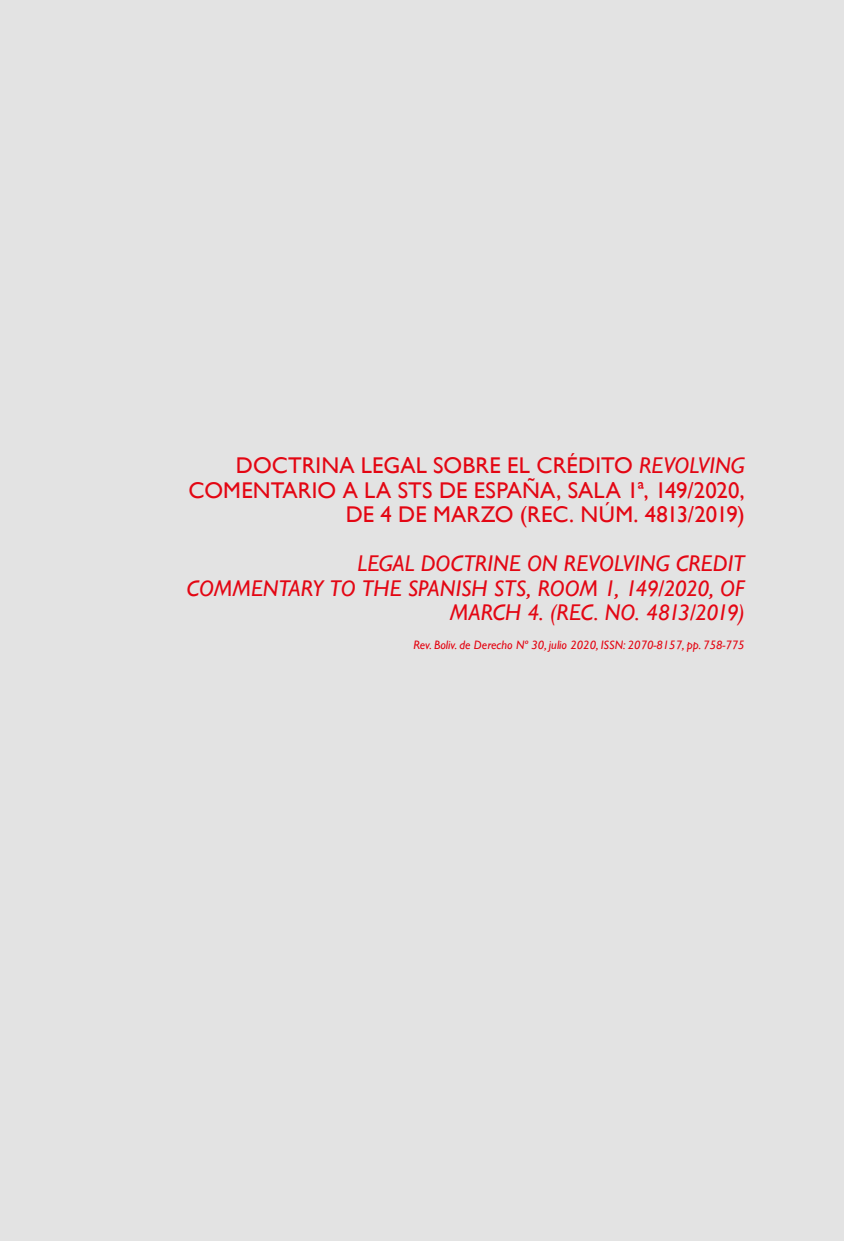
<style>
.page{position:relative;width:844px;height:1241px;background:#fff}
.page>*{position:absolute;margin:0;border:0;box-sizing:border-box;transform-origin:0 0}
.t1{font:22.75px/24.5px "Gill Sans";letter-spacing:.005em;color:#e30613;text-align:right}
.t2{font:italic 22.75px/24.5px "Gill Sans";color:#e30613;text-align:right}
.t3{font:italic 12.25px "Gill Sans";color:#e30613}
.s1{font-style:italic}
</style>
<div class="page">
<div style="left:0;top:0;width:843px;height:1240px;background:#e3e3e3"></div>
<p class="t1" style="left:188px;top:453px;width:557px">DOCTRINA LEGAL SOBRE EL CRÉDITO <span class="s1">REVOLVING<br></span>COMENTARIO A LA STS DE ESPAÑA, SALA 1ª, 149/2020,<br>DE 4 DE MARZO (REC. NÚM. 4813/2019)</p>
<p class="t2" style="left:186px;top:551px;width:559px">LEGAL DOCTRINE ON REVOLVING CREDIT<br>COMMENTARY TO THE SPANISH STS, ROOM 1, 149/2020, OF<br>MARCH 4. (REC. NO. 4813/2019)</p>
<p class="t3" style="left:413px;top:638px;width:333px">Rev. Boliv. de Derecho Nº 30, julio 2020, ISSN: 2070-8157, pp. 758-775</p>
</div>
